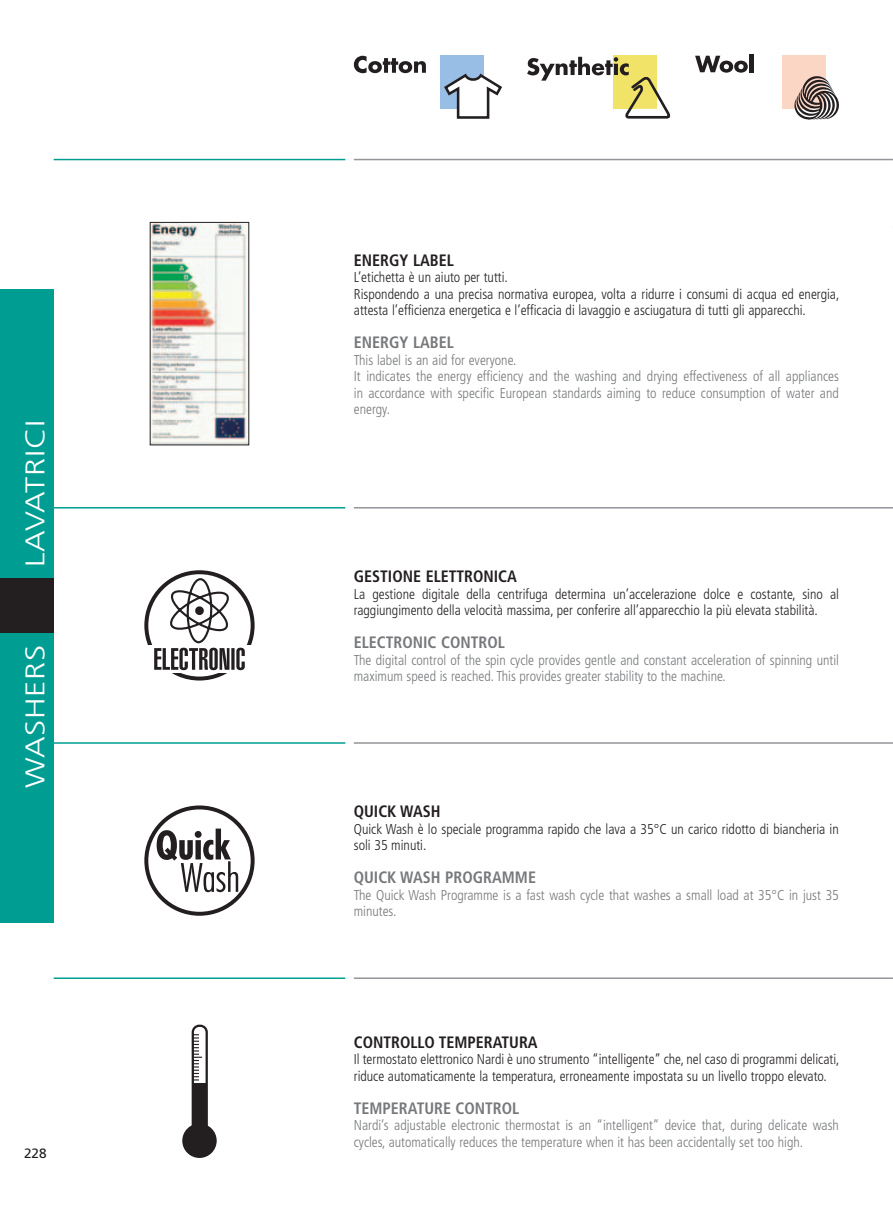
<style>
.page{position:relative;width:893px;height:1212px;background:#fff}
.page>*{position:absolute;margin:0;border:0;box-sizing:border-box;transform-origin:0 0}
.t1{font:300 27px "Frutiger";letter-spacing:.02em;color:#fff;scale:1.2 1}
.t2{font:700 condensed 16.5px "Frutiger";color:#76787b}
.t3{font:700 condensed 16.5px "Frutiger";color:#231f20}
.t4{font:300 condensed 14.25px/16.5px "Frutiger";color:#231f20}
.t5{font:300 condensed 14.25px/16.5px "Frutiger";color:#76787b}
.t6{font:13.5px "Frutiger";color:#231f20}
</style>
<div class="page">
<div style="left:0;top:290px;width:54px;height:289px;background:#009d93"></div>
<div style="left:0;top:633px;width:54px;height:289px;background:#009d93"></div>
<div style="left:0;top:579px;width:54px;height:54px;background:#231f20"></div>
<hr style="left:54px;top:742px;width:291px;height:2px;background:#009d93">
<hr style="left:54px;top:977px;width:291px;height:2px;background:#009d93">
<hr style="left:54px;top:507px;width:291px;height:1px;background:#009d93">
<hr style="left:354px;top:159px;width:539px;height:1px;background:#939598">
<hr style="left:54px;top:159px;width:291px;height:1px;background:#009d93">
<div style="left:440px;top:55px;width:43px;height:53px;background:#99bee5"></div>
<svg style="left:442px;top:75px;width:60px;height:44px"></svg>
<svg style="left:354px;top:56px;width:72px;height:17px"></svg>
<div style="left:613px;top:55px;width:43px;height:54px;background:#f0e367"></div>
<svg style="left:527px;top:57px;width:143px;height:62px"></svg>
<div style="left:782px;top:56px;width:43px;height:53px;background:#fcd6c5"></div>
<svg style="left:794px;top:75px;width:45px;height:45px"></svg>
<svg style="left:695px;top:56px;width:53px;height:17px"></svg>
<hr style="left:750px;top:54px;width:4px;height:18px;background:#231f20">
<img style="left:152px;top:224px;width:95px;height:219px">
<div style="left:182px;top:1123px;width:35px;height:35px;background:#231f20;border-radius:50%"></div>
<div style="left:192px;top:1025px;width:16px;height:111px;border:2px solid #231f20;border-radius:6px"></div>
<div style="left:193px;top:1083px;width:13px;height:45px;background:#231f20"></div>
<svg style="left:192px;top:1034px;width:10px;height:46px"></svg>
<svg style="left:157px;top:829px;width:81px;height:63px"></svg>
<div style="left:144px;top:805px;width:111px;height:111px;border:4px solid #231f20;border-radius:50%"></div>
<div style="left:144px;top:570px;width:111px;height:110px;border:4px solid #231f20;border-radius:50%"></div>
<div style="left:148px;top:645px;width:103px;height:28px;background:#fff"></div>
<svg style="left:154px;top:577px;width:91px;height:93px"></svg>
<hr style="left:354px;top:742px;width:539px;height:2px;background:#939598">
<hr style="left:354px;top:507px;width:539px;height:1px;background:#939598">
<hr style="left:354px;top:977px;width:539px;height:2px;background:#939598">
<h1 class="t1" style="left:20px;top:567px;width:124px;rotate:-90deg">LAVATRICI</h1>
<h1 class="t1" style="left:20px;top:788px;width:121px;rotate:-90deg">WASHERS</h1>
<p class="t6" style="left:24px;top:1145px;width:24px">228</p>
<p class="t3" style="left:354px;top:250px;width:102px">ENERGY LABEL</p>
<p class="t4" style="left:354px;top:269px;width:487px">L’etichetta è un aiuto per tutti.<br>Rispondendo a una precisa normativa europea, volta a ridurre i consumi di acqua ed energia, attesta l’efficienza energetica e l’efficacia di lavaggio e asciugatura di tutti gli apparecchi.</p>
<p class="t2" style="left:354px;top:333px;width:102px">ENERGY LABEL</p>
<p class="t5" style="left:354px;top:352px;width:487px">This label is an aid for everyone.<br>It indicates the energy efficiency and the washing and drying effectiveness of all appliances in accordance with specific European standards aiming to reduce consumption of water and energy.</p>
<p class="t3" style="left:354px;top:567px;width:155px">GESTIONE ELETTRONICA</p>
<p class="t4" style="left:354px;top:586px;width:487px">La gestione digitale della centrifuga determina un’accelerazione dolce e costante, sino al raggiungimento della velocità massima, per conferire all’apparecchio la più elevata stabilità.</p>
<p class="t2" style="left:354px;top:633px;width:151px">ELECTRONIC CONTROL</p>
<p class="t5" style="left:354px;top:652px;width:487px">The digital control of the spin cycle provides gentle and constant acceleration of spinning until maximum speed is reached. This provides greater stability to the machine.</p>
<p class="t3" style="left:354px;top:802px;width:88px">QUICK WASH</p>
<p class="t4" style="left:354px;top:821px;width:487px">Quick Wash è lo speciale programma rapido che lava a 35°C un carico ridotto di biancheria in soli 35 minuti.</p>
<p class="t2" style="left:354px;top:868px;width:182px">QUICK WASH PROGRAMME</p>
<p class="t5" style="left:354px;top:887px;width:487px">The Quick Wash Programme is a fast wash cycle that washes a small load at 35°C in just 35 minutes.</p>
<p class="t3" style="left:354px;top:1032px;width:175px">CONTROLLO TEMPERATURA</p>
<p class="t4" style="left:354px;top:1051px;width:487px">Il termostato elettronico Nardi è uno strumento “intelligente” che, nel caso di programmi delicati, riduce automaticamente la temperatura, erroneamente impostata su un livello troppo elevato.</p>
<p class="t2" style="left:354px;top:1098px;width:166px">TEMPERATURE CONTROL</p>
<p class="t5" style="left:354px;top:1117px;width:487px">Nardi’s adjustable electronic thermostat is an “intelligent” device that, during delicate wash cycles, automatically reduces the temperature when it has been accidentally set too high.</p>
</div>
